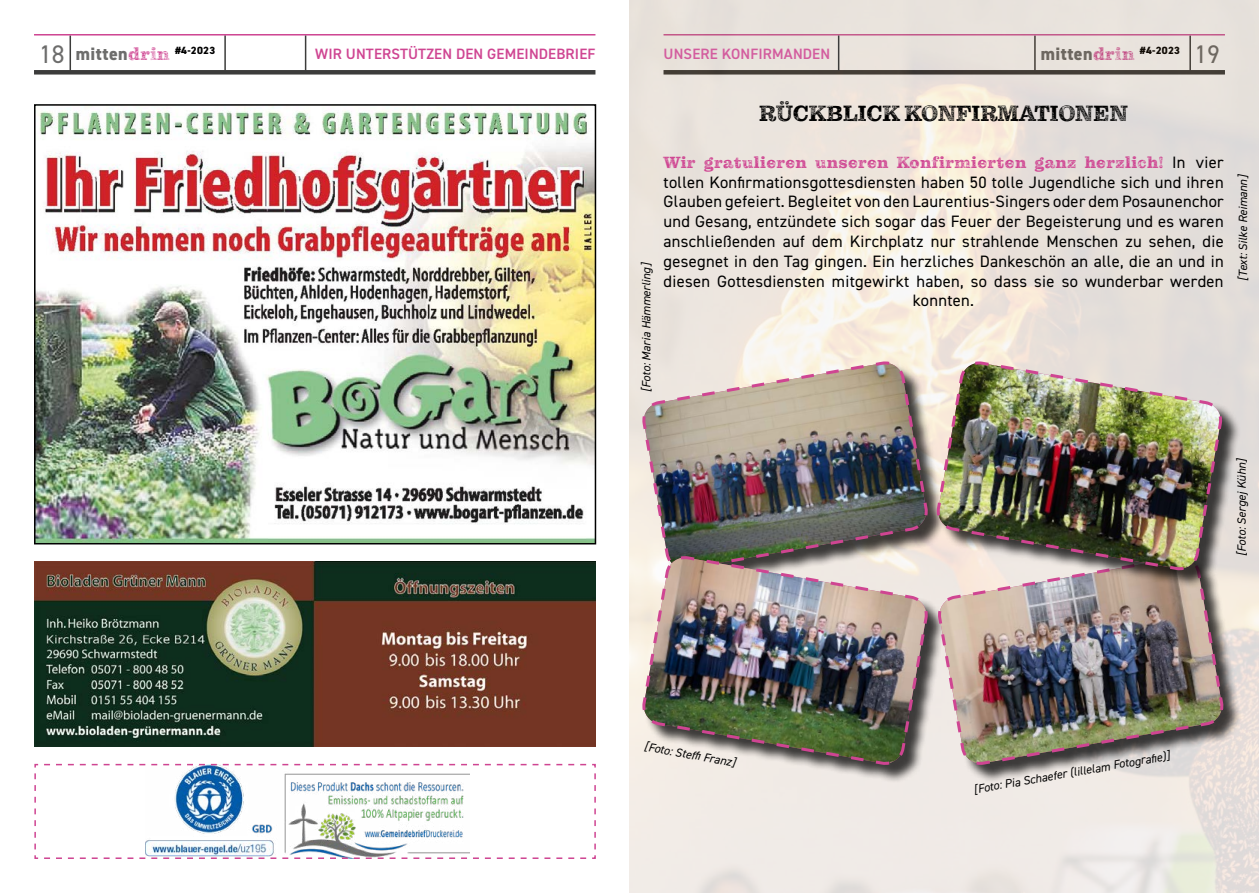
<style>
.page{position:relative;width:1259px;height:893px;background:#fff}
.page>*{position:absolute;margin:0;border:0;box-sizing:border-box;transform-origin:0 0}
.t1{font:25.5px "DIN2014";color:#6d6d6c}
.t2{font:22.5px "Pulpo Rust 75";color:#000}
.t3{font:800 18px "DIN2014";letter-spacing:.025em;color:#6d6d6c}
.t4{font:16.5px/19.8px "DIN2014";letter-spacing:.02em;color:#000;text-align:center}
.t5{font:16.5px "Pulpo Rust 75";letter-spacing:.02em;color:#cf4592}
.t6{font:600 15px "DIN2014";letter-spacing:.01em;color:#cf4592}
.t7{font:600 15px "DIN2014";letter-spacing:.01em;color:#d35c9e}
.t8{font:italic 12px "DIN2014";color:#000}
.t9{font:800 10.5px "DIN2014";letter-spacing:.025em;color:#000}
.s1{font-family:"Pulpo Rust 50";font-weight:400;color:#cf4592}
.s2{font-size:18px;color:#6d6d6c}
.s3{font-family:"Pulpo Rust 50";font-weight:400;font-size:18px;color:#cf4592}
.s4{font-family:"DIN2014";color:#000}
</style>
<div class="page">
<hr style="left:70px;top:35px;width:1px;height:36px;background:#3c3c3b">
<hr style="left:224px;top:35px;width:2px;height:36px;background:#3c3c3b">
<div style="left:34px;top:70px;width:561px;height:5px;background:#3c3c3b"></div>
<hr style="left:34px;top:34px;width:561px;height:2px;background:#cf4592">
<img style="left:629px;top:0;width:629px;height:893px">
<hr style="left:838px;top:36px;width:1px;height:35px;background:#3c3c3b">
<img style="left:37px;top:107px;width:556px;height:434px">
<div style="left:34px;top:104px;width:562px;height:440px;border:2px solid #000"></div>
<img style="left:34px;top:562px;width:562px;height:185px">
<svg style="left:34px;top:763px;width:562px;height:96px"></svg>
<hr style="left:305px;top:36px;width:1px;height:35px;background:#3c3c3b">
<img style="left:642px;top:361px;width:286px;height:193px">
<div style="left:645px;top:559px;width:301px;height:225px;background:#000;opacity:.75"></div>
<svg style="left:697px;top:528px;width:205px;height:26px;background:#606059"></svg>
<img style="left:640px;top:554px;width:290px;height:213px">
<div style="left:940px;top:559px;width:302px;height:225px;background:#000;opacity:.75"></div>
<img style="left:937px;top:572px;width:286px;height:193px">
<div style="left:939px;top:364px;width:301px;height:225px;background:#000;opacity:.75"></div>
<svg style="left:963px;top:572px;width:204px;height:27px;background:#c6b4b0"></svg>
<img style="left:934px;top:359px;width:290px;height:213px">
<h1 class="t1" style="left:39px;top:38px;width:27px">18</h1>
<p class="t3" style="left:1040px;top:42px;width:95px">mitten<span class="s1">drin</span></p>
<h1 class="t1" style="left:1194px;top:38px;width:27px">19</h1>
<p class="t6" style="left:315px;top:44px;width:282px">WIR UNTERSTÜTZEN DEN GEMEINDEBRIEF</p>
<p class="t9" style="left:76px;top:44px;width:141px"><span class="s2">mitten</span><span class="s3">drin</span> #4-2023</p>
<p class="t7" style="left:663px;top:44px;width:168px">UNSERE KONFIRMANDEN</p>
<p class="t9" style="left:1140px;top:44px;width:42px">#4-2023</p>
<p class="t8" style="left:639px;top:392px;width:131px;rotate:-90deg">[Foto: Maria Hämmerling]</p>
<h2 class="t2" style="left:759px;top:100px;width:370px">RÜCKBLICK KONFIRMATIONEN</h2>
<p class="t5" style="left:663px;top:153px;width:561px">Wir gratulieren unseren Konfirmierten ganz herzlich! <span class="s4">In vier</span></p>
<p class="t4" style="left:663px;top:172px;width:562px">tollen Konfirmationsgottesdiensten haben 50 tolle Jugendliche sich und ihren Glauben gefeiert. Begleitet von den Laurentius-Singers oder dem Posaunenchor und Gesang, entzündete sich sogar das Feuer der Begeisterung und es waren anschließenden auf dem Kirchplatz nur strahlende Menschen zu sehen, die gesegnet in den Tag gingen. Ein herzliches Dankeschön an alle, die an und in diesen Gottesdiensten mitgewirkt haben, so dass sie so wunderbar werden konnten.</p>
<p class="t8" style="left:1235px;top:281px;width:108px;rotate:-90deg">[Text: Silke Reimann]</p>
<p class="t8" style="left:1234px;top:556px;width:100px;rotate:-90deg">[Foto: Sergej Kühn]</p>
<p class="t8" style="left:646px;top:739px;width:94px;rotate:10deg">[Foto: Steffi Franz]</p>
<p class="t8" style="left:972px;top:782px;width:201px;rotate:-10deg">[Foto: Pia Schaefer (lillelam Fotografi e)]</p>
</div>
